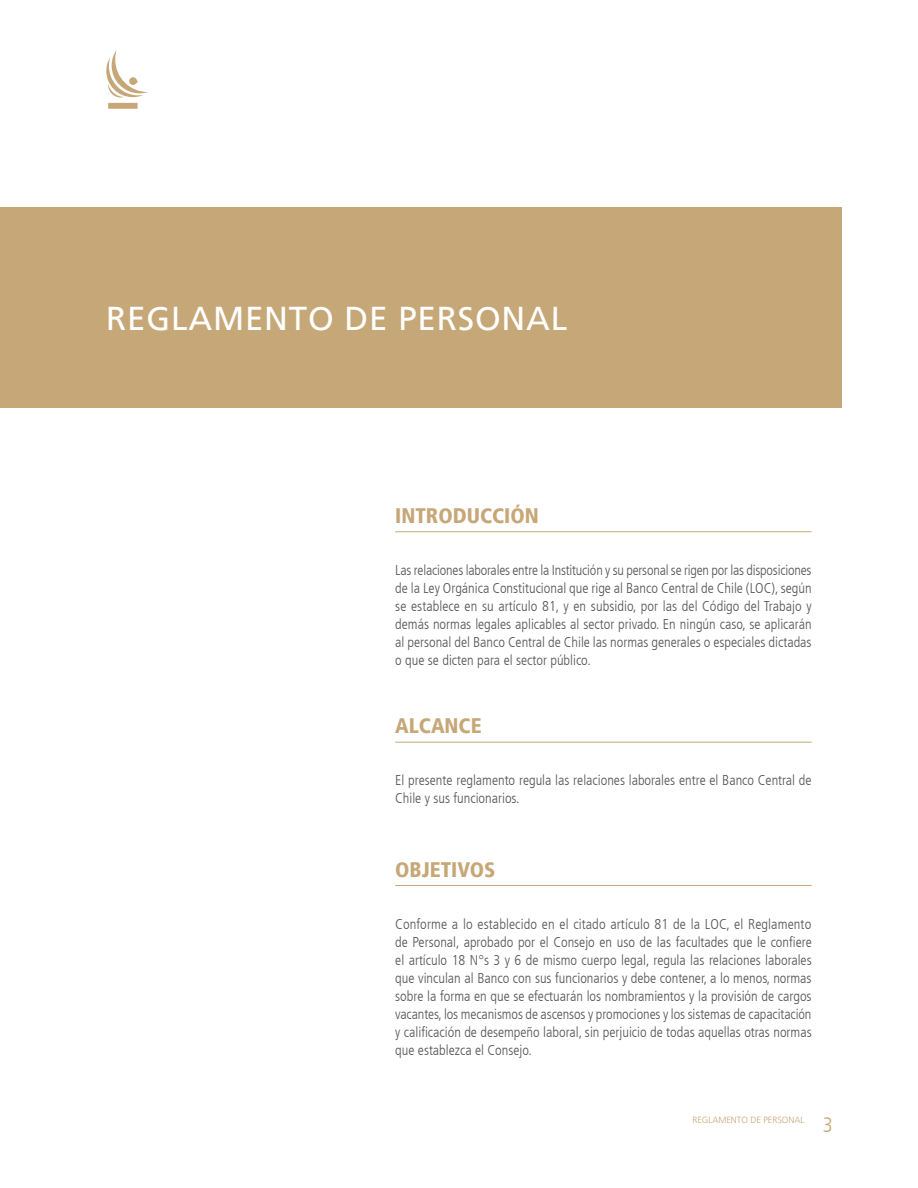
<style>
.page{position:relative;width:918px;height:1188px;background:#fff}
.page>*{position:absolute;margin:0;border:0;box-sizing:border-box;transform-origin:0 0}
.t1{font:33px "Frutiger LT";letter-spacing:.025em;color:#fff}
.t2{font:900 condensed 21px "Frutiger LT";color:#c6a878}
.t3{font:300 condensed 21px "Frutiger LT";color:#c6a878}
.t4{font:300 condensed 14.25px/18px "Frutiger LT";color:#575756;text-align:justify}
.t5{font:300 9px "Frutiger LT";color:#c7a877}
</style>
<div class="page">
<svg style="left:106px;top:50px;width:42px;height:59px"></svg>
<div style="left:0;top:207px;width:841px;height:200px;background:#c6a878"></div>
<hr style="left:395px;top:531px;width:417px;height:1px;background:#c6a878">
<hr style="left:395px;top:742px;width:417px;height:1px;background:#c6a878">
<hr style="left:395px;top:885px;width:417px;height:1px;background:#c6a878">
<h1 class="t1" style="left:106px;top:299px;width:463px">REGLAMENTO DE PERSONAL</h1>
<h2 class="t2" style="left:395px;top:503px;width:145px">INTRODUCCIÓN</h2>
<p class="t4" style="left:395px;top:561px;width:418px">Las relaciones laborales entre la Institución y su personal se rigen por las disposiciones de la Ley Orgánica Constitucional que rige al Banco Central de Chile (LOC), según se establece en su artículo 81, y en subsidio, por las del Código del Trabajo y demás normas legales aplicables al sector privado. En ningún caso, se aplicarán al personal del Banco Central de Chile las normas generales o especiales dictadas o que se dicten para el sector público.</p>
<h2 class="t2" style="left:395px;top:713px;width:88px">ALCANCE</h2>
<p class="t4" style="left:395px;top:772px;width:418px">El presente reglamento regula las relaciones laborales entre el Banco Central de<br>Chile y sus funcionarios.</p>
<h2 class="t2" style="left:395px;top:857px;width:102px">OBJETIVOS</h2>
<p class="t4" style="left:395px;top:915px;width:418px">Conforme a lo establecido en el citado artículo 81 de la LOC, el Reglamento de Personal, aprobado por el Consejo en uso de las facultades que le confiere el artículo 18 N°s 3 y 6 de mismo cuerpo legal, regula las relaciones laborales que vinculan al Banco con sus funcionarios y debe contener, a lo menos, normas sobre la forma en que se efectuarán los nombramientos y la provisión de cargos vacantes, los mecanismos de ascensos y promociones y los sistemas de capacitación y calificación de desempeño laboral, sin perjuicio de todas aquellas otras normas que establezca el Consejo.</p>
<p class="t5" style="left:692px;top:1115px;width:114px">REGLAMENTO DE PERSONAL</p>
<h2 class="t3" style="left:823px;top:1113px;width:12px">3</h2>
</div>
